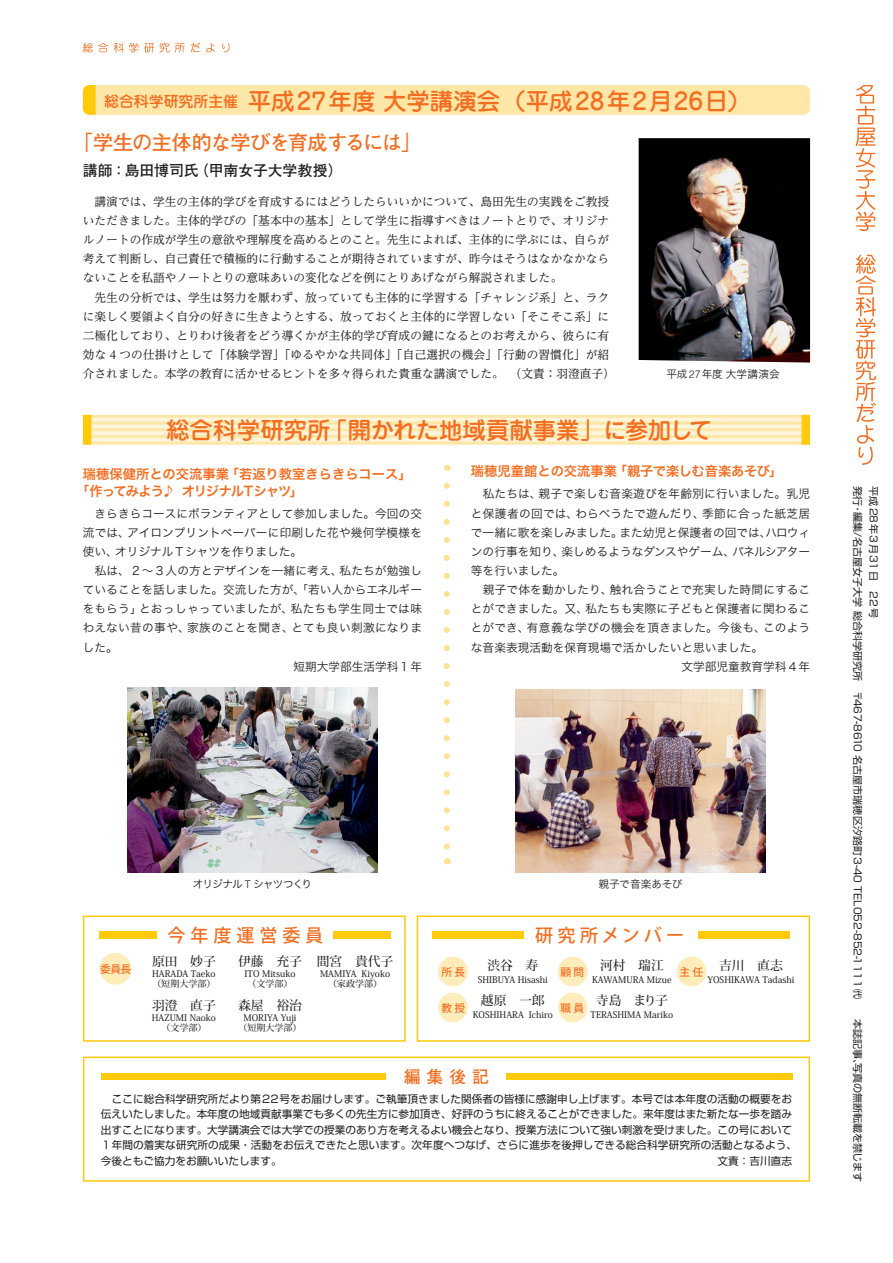
<style>
.page{position:relative;width:893px;height:1263px;background:#fff}
.page>*{position:absolute;margin:0;border:0;box-sizing:border-box;transform-origin:0 0}
.t1{font:500 23.4px "Jun 34 Pro";color:#f36e21}
.t2{font:700 20.25px "Futo Go B101 Pr 5";letter-spacing:-.035em;color:#f36e21}
.t3{font:500 18px "Koz Go Pro";letter-spacing:.27em;color:#f36e21}
.t4{font:500 18px "Koz Go Pro";letter-spacing:.225em;color:#f36e21}
.t5{font:700 16.95px "Futo Go B101 Pr 5";color:#f36e21}
.t6{font:700 14.85px "Futo Go B101 Pr 5";letter-spacing:-.005em;color:#231f20}
.t7{font:13.35px/17px "Hira Kaku Pro W6";color:#f36e21}
.t8{font:500 12.75px "Koz Min Pro";color:#231f20}
.t9{font:11.7px/19.2px "UD Reimin Pro";color:#231f20}
.t10{font:11.7px "Hira Kaku Pro W3";color:#231f20}
.t11{font:11.7px "Hira Kaku Pro W3";letter-spacing:.035em;color:#231f20}
.t12{font:11.7px "Hira Kaku Pro W3";letter-spacing:.03em;color:#231f20}
.t13{font:10.65px/15.5px "Shin Go Pr 5";color:#231f20}
.t14{font:500 10.65px "Koz Go Pro";color:#f36e21}
.t15{font:10.65px "Hira Kaku Pro W3";letter-spacing:-.085em;color:#231f20}
.t16{font:10.65px "Hira Kaku Pro W3";letter-spacing:.015em;color:#231f20}
.t17{font:10.65px "Hira Kaku Pro W3";letter-spacing:-.015em;color:#231f20}
.t18{font:10.05px "Shin Go Pr 5";color:#231f20}
.t19{font:10.05px "Shin Go Pr 5";letter-spacing:.1em;color:#231f20}
.t20{font:500 9px/10.6px "Koz Min Pro";color:#231f20;text-align:center}
.s1{font-size:14.85px}
.s2{font-family:"Caslon 00";font-size:12.9px}
.s3{font-family:"Helvetica";font-weight:300}
</style>
<div class="page">
<svg style="left:83px;top:43px;width:146px;height:10px"></svg>
<div style="left:83px;top:1056px;width:727px;height:126px;border:2px solid #feca0a"></div>
<div style="left:83px;top:915px;width:323px;height:127px;border:2px solid #feca0a"></div>
<div style="left:417px;top:915px;width:393px;height:127px;border:2px solid #feca0a"></div>
<div style="left:83px;top:415px;width:727px;height:30px;background:#fef5dc"></div>
<hr style="left:83px;top:415px;width:727px;height:3px;background:#ffe7a7">
<hr style="left:83px;top:421px;width:727px;height:3px;background:#ffe7a7">
<hr style="left:83px;top:428px;width:727px;height:3px;background:#ffe7a7">
<hr style="left:83px;top:435px;width:727px;height:3px;background:#ffe7a7">
<hr style="left:83px;top:442px;width:727px;height:3px;background:#ffe7a7">
<div style="left:438px;top:957px;width:30px;height:29px;background:#feedbb;border-radius:50%"></div>
<div style="left:558px;top:957px;width:30px;height:29px;background:#feedbb;border-radius:50%"></div>
<div style="left:677px;top:957px;width:29px;height:29px;background:#feedbb;border-radius:50%"></div>
<div style="left:558px;top:993px;width:30px;height:29px;background:#feedbb;border-radius:50%"></div>
<div style="left:438px;top:993px;width:30px;height:29px;background:#feedbb;border-radius:50%"></div>
<div style="left:100px;top:953px;width:32px;height:32px;background:#feedbb;border-radius:50%"></div>
<div style="left:101px;top:1073px;width:691px;height:6px;background:#feca0a"></div>
<div style="left:387px;top:1068px;width:119px;height:17px;background:#fff"></div>
<div style="left:99px;top:931px;width:58px;height:7px;background:#feca0a"></div>
<div style="left:333px;top:931px;width:58px;height:7px;background:#feca0a"></div>
<div style="left:432px;top:931px;width:91px;height:7px;background:#feca0a"></div>
<div style="left:698px;top:931px;width:91px;height:7px;background:#feca0a"></div>
<div style="left:83px;top:85px;width:727px;height:30px;background:#ffe7a7;border-radius:6px"></div>
<svg style="left:83px;top:85px;width:13px;height:30px"></svg>
<img style="left:127px;top:688px;width:251px;height:184px">
<img style="left:515px;top:689px;width:251px;height:183px">
<img style="left:639px;top:138px;width:171px;height:224px">
<div style="left:83px;top:415px;width:8px;height:30px;background:#feca0a"></div>
<div style="left:801px;top:415px;width:9px;height:30px;background:#feca0a"></div>
<svg style="left:444px;top:486px;width:6px;height:364px"></svg>
<svg style="left:856px;top:85px;width:20px;height:380px"></svg>
<h1 class="t1" style="left:104px;top:82px;width:648px"><span class="s1">総合科学研究所主催</span> 平成27年度 大学講演会（平成28年2月26日）</h1>
<h2 class="t2" style="left:73px;top:126px;width:350px">「学生の主体的な学びを育成するには」</h2>
<p class="t6" style="left:83px;top:158px;width:262px">講師：島田博司氏（甲南女子大学教授）</p>
<p class="t9" style="left:83px;top:192px;width:534px">　講演では、学生の主体的学びを育成するにはどうしたらいいかについて、島田先生の実践をご教授いただきました。主体的学びの「基本中の基本」として学生に指導すべきはノートとりで、オリジナルノートの作成が学生の意欲や理解度を高めるとのこと。先生によれば、主体的に学ぶには、自らが考えて判断し、自己責任で積極的に行動することが期待されていますが、昨今はそうはなかなかならないことを私語やノートとりの意味あいの変化などを例にとりあげながら解説されました。<br>　先生の分析では、学生は努力を厭わず、放っていても主体的に学習する「チャレンジ系」と、ラクに楽しく要領よく自分の好きに生きようとする、放っておくと主体的に学習しない「そこそこ系」に二極化しており、とりわけ後者をどう導くかが主体的学び育成の鍵になるとのお考えから、彼らに有効な<span class="s2">４</span>つの仕掛けとして「体験学習」「ゆるやかな共同体」「自己選択の機会」「行動の習慣化」が紹介されました。本学の教育に活かせるヒントを多々得られた貴重な講演でした。（文責：羽澄直子）</p>
<p class="t16" style="left:666px;top:365px;width:115px">平成<span class="s3">27</span>年度大学講演会</p>
<h1 class="t1" style="left:166px;top:411px;width:547px">総合科学研究所「開かれた地域貢献事業」に参加して</h1>
<p class="t7" style="left:471px;top:462px;width:313px">瑞穂児童館との交流事業「親子で楽しむ音楽あそび」</p>
<p class="t10" style="left:471px;top:484px;width:341px">　私たちは、親子で楽しむ音楽遊びを年齢別に行いました。乳児</p>
<p class="t12" style="left:471px;top:503px;width:341px">と保護者の回では、わらべうたで遊んだり、季節に合った紙芝居</p>
<p class="t10" style="left:471px;top:522px;width:341px">で一緒に歌を楽しみました。また幼児と保護者の回では、ハロウィ</p>
<p class="t10" style="left:471px;top:541px;width:341px">ンの行事を知り、楽しめるようなダンスやゲーム、パネルシアター</p>
<p class="t10" style="left:471px;top:560px;width:95px">等を行いました。</p>
<p class="t10" style="left:471px;top:579px;width:341px">　親子で体を動かしたり、触れ合うことで充実した時間にするこ</p>
<p class="t10" style="left:471px;top:598px;width:341px">とができました。又、私たちも実際に子どもと保護者に関わるこ</p>
<p class="t11" style="left:471px;top:618px;width:341px">とができ、有意義な学びの機会を頂きました。今後も、このよう</p>
<p class="t10" style="left:471px;top:637px;width:294px">な音楽表現活動を保育現場で活かしたいと思いました。</p>
<p class="t10" style="left:681px;top:656px;width:130px">文学部児童教育学科４年</p>
<p class="t7" style="left:76px;top:465px;width:337px;text-indent:7px">瑞穂保健所との交流事業「若返り教室きらきらコース」「作ってみよう♪ オリジナルＴシャツ」</p>
<p class="t10" style="left:83px;top:503px;width:341px">　きらきらコースにボランティアとして参加しました。今回の交</p>
<p class="t10" style="left:83px;top:522px;width:341px">流では、アイロンプリントペーパーに印刷した花や幾何学模様を</p>
<p class="t10" style="left:83px;top:541px;width:221px">使い、オリジナルＴシャツを作りました。</p>
<p class="t10" style="left:83px;top:560px;width:341px">　私は、２～３人の方とデザインを一緒に考え、私たちが勉強し</p>
<p class="t10" style="left:83px;top:579px;width:341px">ていることを話しました。交流した方が、「若い人からエネルギー</p>
<p class="t10" style="left:83px;top:598px;width:341px">をもらう」とおっしゃっていましたが、私たちも学生同士では味</p>
<p class="t11" style="left:83px;top:618px;width:341px">わえない昔の事や、家族のことを聞き、とても良い刺激になりま</p>
<p class="t10" style="left:83px;top:637px;width:37px">した。</p>
<p class="t10" style="left:293px;top:656px;width:130px">短期大学部生活学科１年</p>
<p class="t15" style="left:193px;top:874px;width:121px">オリジナル <span class="s3">T</span> シャツつくり</p>
<p class="t17" style="left:598px;top:874px;width:86px">親子で音楽あそび</p>
<p class="t14" style="left:100px;top:962px;width:33px">委員長</p>
<h3 class="t3" style="left:168px;top:924px;width:157px">今年度運営委員</h3>
<h3 class="t4" style="left:535px;top:924px;width:151px">研究所メンバー</h3>
<p class="t8" style="left:152px;top:952px;width:65px">原田　妙子</p>
<p class="t20" style="left:152px;top:968px;width:65px;text-align:left">HARADA Taeko（短期大学部）</p>
<p class="t8" style="left:238px;top:952px;width:65px">伊藤　充子</p>
<p class="t20" style="left:245px;top:968px;width:52px">ITO Mitsuko（文学部）</p>
<p class="t8" style="left:317px;top:952px;width:78px">間宮　貴代子</p>
<p class="t20" style="left:320px;top:968px;width:72px">MAMIYA Kiyoko（家政学部）</p>
<p class="t14" style="left:441px;top:965px;width:25px">所 長</p>
<p class="t8" style="left:487px;top:956px;width:53px">渋谷　寿</p>
<p class="t8" style="left:719px;top:956px;width:65px">吉川　直志</p>
<p class="t8" style="left:600px;top:956px;width:65px">河村　瑞江</p>
<p class="t14" style="left:680px;top:965px;width:25px">主 任</p>
<p class="t14" style="left:561px;top:965px;width:25px">顧 問</p>
<p class="t20" style="left:478px;top:974px;width:72px">SHIBUYA Hisashi</p>
<p class="t20" style="left:592px;top:974px;width:81px">KAWAMURA Mizue</p>
<p class="t20" style="left:707px;top:974px;width:88px">YOSHIKAWA Tadashi</p>
<p class="t8" style="left:152px;top:996px;width:65px">羽澄　直子</p>
<p class="t20" style="left:152px;top:1012px;width:66px">HAZUMI Naoko（文学部）</p>
<p class="t8" style="left:238px;top:996px;width:65px">森屋　裕治</p>
<p class="t20" style="left:238px;top:1012px;width:65px">MORIYA Yuji（短期大学部）</p>
<p class="t14" style="left:441px;top:1001px;width:25px">教 授</p>
<p class="t8" style="left:596px;top:991px;width:73px">寺島　まり子</p>
<p class="t8" style="left:481px;top:991px;width:65px">越原　一郎</p>
<p class="t14" style="left:561px;top:1001px;width:25px">職 員</p>
<p class="t20" style="left:473px;top:1009px;width:82px">KOSHIHARA Ichiro</p>
<p class="t20" style="left:590px;top:1009px;width:84px">TERASHIMA Mariko</p>
<h3 class="t5" style="left:404px;top:1063px;width:87px">編集後記</h3>
<p class="t13" style="left:101px;top:1090px;width:698px">　ここに総合科学研究所だより第22号をお届けします。ご執筆頂きました関係者の皆様に感謝申し上げます。本号では本年度の活動の概要をお伝えいたしました。本年度の地域貢献事業でも多くの先生方に参加頂き、好評のうちに終えることができました。来年度はまた新たな一歩を踏み出すことになります。大学講演会では大学での授業のあり方を考えるよい機会となり、授業方法について強い刺激を受けました。この号において１年間の着実な研究所の成果・活動をお伝えできたと思います。次年度へつなげ、さらに進歩を後押しできる総合科学研究所の活動となるよう、今後ともご協力をお願いいたします。</p>
<p class="t13" style="left:718px;top:1152px;width:76px">文責：吉川直志</p>
<p class="t18" style="left:866px;top:486px;width:697px;rotate:90deg">発行・編集/名古屋女子大学 総合科学研究所　〒467-8610 名古屋市瑞穂区汐路町3-40 TEL052-852-1111㈹　　本誌記事、写真の無断転載を禁じます</p>
<p class="t19" style="left:882px;top:486px;width:133px;rotate:90deg">平成28年3月31日　22号</p>
</div>
